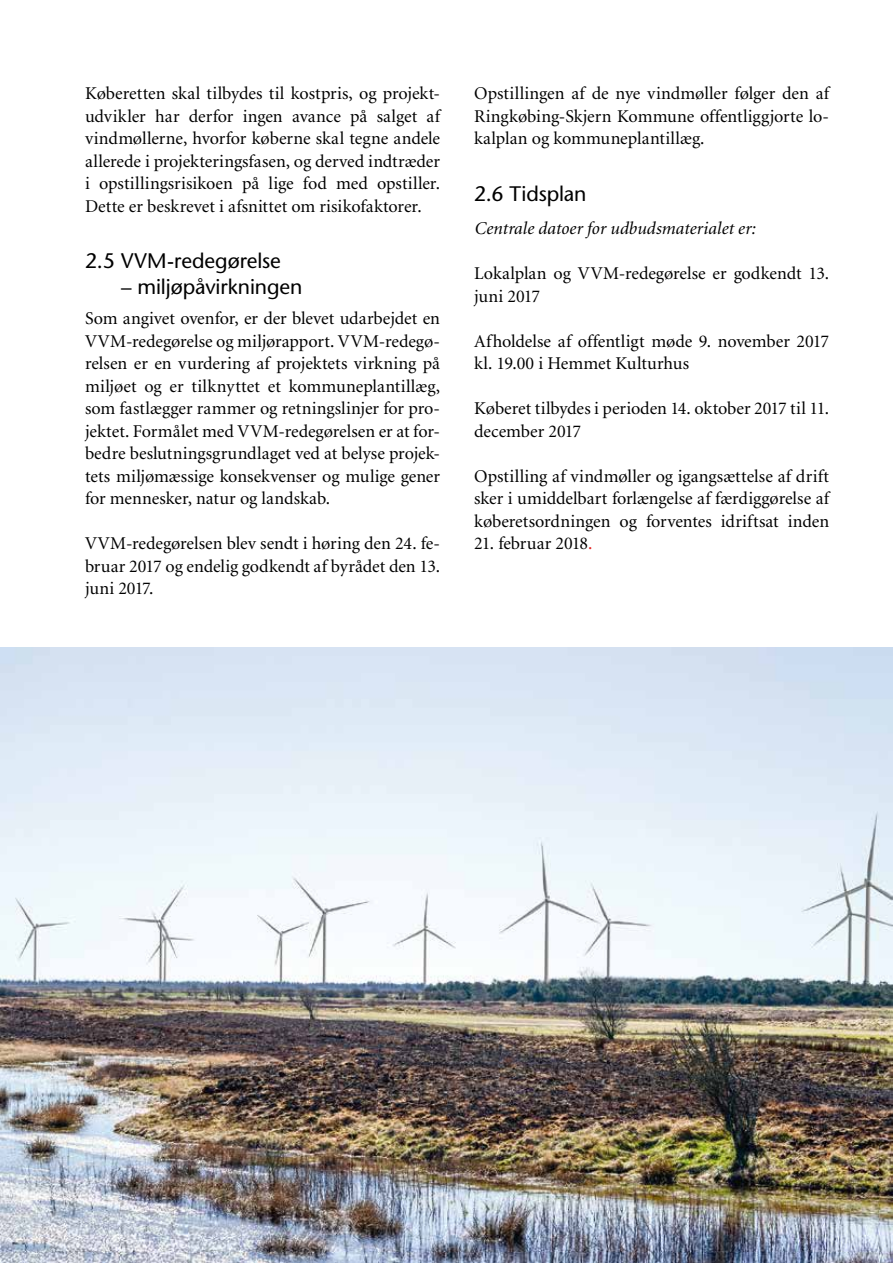
<style>
.page{position:relative;width:893px;height:1263px;background:#fff}
.page>*{position:absolute;margin:0;border:0;box-sizing:border-box;transform-origin:0 0}
.t1{font:21px "Stone Sans";letter-spacing:-.005em;color:#000}
.t2{font:18px/22.5px "Minion";color:#000;text-align:justify}
.t3{font:italic 18px "Minion";letter-spacing:.005em;color:#000}
.s1{color:#e42321}
</style>
<div class="page">
<img style="left:0;top:647px;width:893px;height:616px">
<p class="t2" style="left:85px;top:83px;width:357px">Køberetten skal tilbydes til kostpris, og projekt&shy;udvikler har derfor ingen avance på salget af vindmøllerne, hvorfor køberne skal tegne andele allerede i projekteringsfasen, og derved indtræder i opstillingsrisikoen på lige fod med opstiller.<br>Dette er beskrevet i afsnittet om risikofaktorer.</p>
<p class="t1" style="left:85px;top:248px;width:197px">2.5 VVM-redegørelse</p>
<p class="t1" style="left:121px;top:274px;width:183px">– miljøpåvirkningen</p>
<p class="t2" style="left:85px;top:308px;width:357px">Som angivet ovenfor, er der blevet udarbejdet en VVM-redegørelse og miljørapport. VVM-redegø&shy;relsen er en vurdering af projektets virkning på miljøet og er tilknyttet et kommuneplantillæg, som fastlægger rammer og retningslinjer for pro&shy;jektet. Formålet med VVM-redegørelsen er at for&shy;bedre beslutningsgrundlaget ved at belyse projek&shy;tets miljømæssige konsekvenser og mulige gener for mennesker, natur og landskab.</p>
<p class="t2" style="left:85px;top:533px;width:357px">VVM-redegørelsen blev sendt i høring den 24. fe&shy;bruar 2017 og endelig godkendt af byrådet den 13. juni 2017.</p>
<p class="t2" style="left:474px;top:83px;width:357px">Opstillingen af de nye vindmøller følger den af Ringkøbing-Skjern Kommune offentliggjorte lo&shy;kalplan og kommuneplantillæg.</p>
<p class="t1" style="left:474px;top:181px;width:114px">2.6 Tidsplan</p>
<p class="t3" style="left:474px;top:220px;width:283px">Centrale datoer for udbudsmaterialet er:</p>
<p class="t2" style="left:474px;top:263px;width:357px">Lokalplan og VVM-redegørelse er godkendt 13. juni 2017</p>
<p class="t2" style="left:474px;top:331px;width:357px">Afholdelse af offentligt møde 9. november 2017 kl. 19.00 i Hemmet Kulturhus</p>
<p class="t2" style="left:474px;top:398px;width:357px">Køberet tilbydes i perioden 14. oktober 2017 til 11. december 2017</p>
<p class="t2" style="left:474px;top:466px;width:357px">Opstilling af vindmøller og igangsættelse af drift sker i umiddelbart forlængelse af færdiggørelse af køberetsordningen og forventes idriftsat inden</p>
<p class="t2" style="left:474px;top:533px;width:120px">21. februar 2018<span class="s1">.</span></p>
</div>
